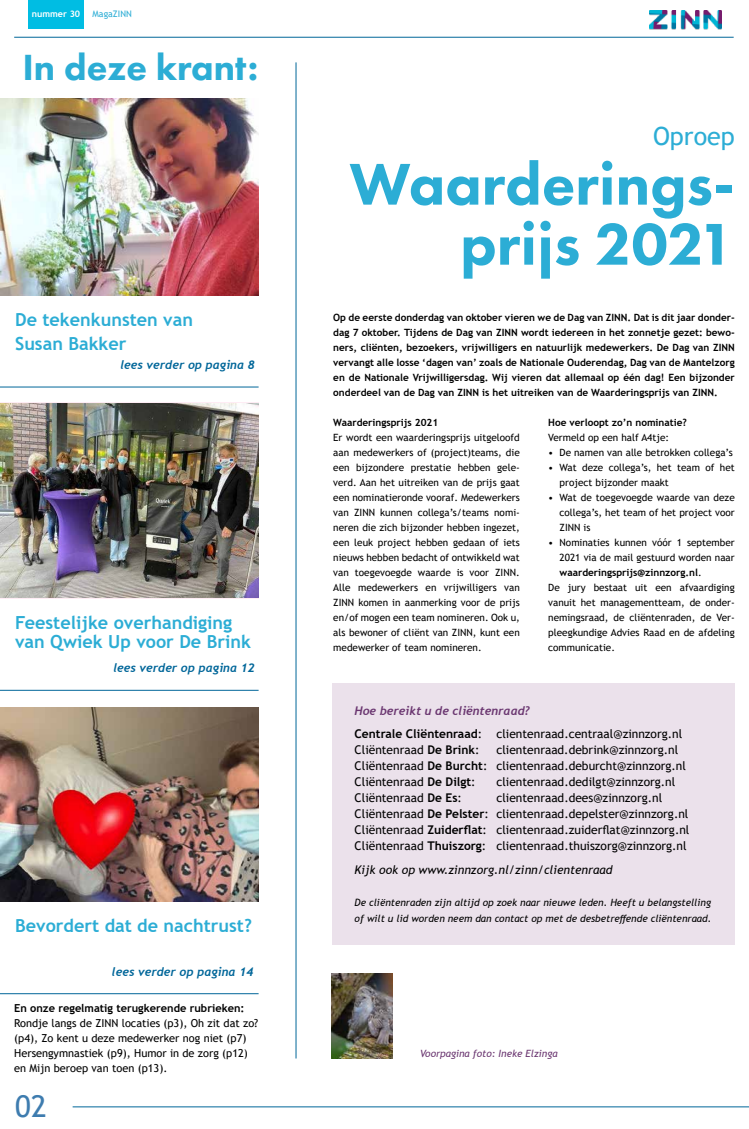
<style>
.page{position:relative;width:749px;height:1129px;background:#fff}
.page>*{position:absolute;margin:0;border:0;box-sizing:border-box;transform-origin:0 0}
.t1{font:800 61px/60px "Futura PT";color:#2cadd5;text-align:right}
.t2{font:800 37.7px "Futura PT";color:#2cadd5}
.t3{font:30px "Trebuchet MS";color:#3e7caf}
.t4{font:25.1px "Trebuchet MS";color:#2cadd5}
.t5{font:700 18px/18.7px "Trebuchet MS";color:#2cadd5}
.t6{font:12px/16px "Trebuchet MS";color:#000}
.t7{font:italic 700 12px "Trebuchet";color:#069}
.t8{font:italic 12px "Trebuchet MS";color:#000}
.t9{font:italic 700 12px "Trebuchet";color:#6b3771}
.t10{font:11px/15px "Trebuchet MS";color:#000}
.t11{font:700 11px "Trebuchet MS";color:#000}
.t12{font:10px/15px "Trebuchet MS";color:#000;text-align:justify}
.t13{font:700 10px/15px "Trebuchet MS";color:#000;text-align:justify}
.t14{font:italic 10px/16px "Trebuchet MS";color:#000}
.t15{font:italic 10px "Trebuchet MS";color:#6b3771}
.t16{font:700 9px "Trebuchet MS";color:#fff}
.t17{font:9px "Trebuchet MS";color:#2cadd5}
.s1{font-weight:400}
.s2{font-weight:700}
</style>
<div class="page">
<img style="left:649px;top:10px;width:72px;height:20px">
<div style="left:28px;top:0;width:56px;height:28px;background:#00bde3"></div>
<hr style="left:14px;top:37px;width:719px;height:1px;background:#069">
<img style="left:0;top:403px;width:258px;height:194px">
<img style="left:0;top:99px;width:258px;height:196px">
<hr style="left:73px;top:1106px;width:675px;height:1px;background:#069">
<hr style="left:296px;top:62px;width:1px;height:996px;background:#069">
<img style="left:0;top:707px;width:258px;height:194px">
<hr style="left:0;top:993px;width:258px;height:1px;background:#069">
<hr style="left:0;top:690px;width:258px;height:1px;background:#069">
<hr style="left:0;top:387px;width:258px;height:1px;background:#069">
<div style="left:332px;top:683px;width:402px;height:261px;background:#ebe1eb"></div>
<img style="left:331px;top:973px;width:61px;height:84px">
<p class="t16" style="left:32px;top:9px;width:50px">nummer 30</p>
<p class="t17" style="left:93px;top:9px;width:41px">MagaZINN</p>
<h2 class="t2" style="left:22px;top:44px;width:237px">In deze krant:</h2>
<h3 class="t5" style="left:15px;top:307px;width:179px;line-height:24.4px">De tekenkunsten van<br>Susan Bakker</h3>
<p class="t7" style="left:120px;top:357px;width:136px">lees verder op pagina 8</p>
<h3 class="t5" style="left:15px;top:613px;width:237px">Feestelijke overhandiging van Qwiek Up voor De Brink</h3>
<p class="t7" style="left:113px;top:660px;width:143px">lees verder op pagina 12</p>
<h3 class="t5" style="left:15px;top:916px;width:238px">Bevordert dat de nachtrust?</h3>
<p class="t7" style="left:112px;top:963px;width:143px">lees verder op pagina 14</p>
<p class="t11" style="left:14px;top:1000px;width:232px">En onze regelmatig terugkerende rubrieken:</p>
<p class="t10" style="left:14px;top:1015px;width:245px">Rondje langs de ZINN locaties (p3), Oh zit dat zo? (p4), Zo kent u deze medewerker nog niet (p7)<br>Hersengymnastiek (p9), Humor in de zorg (p12) en Mijn beroep van toen (p13).</p>
<h3 class="t3" style="left:15px;top:1087px;width:33px">02</h3>
<h3 class="t4" style="left:652px;top:120px;width:83px">Oproep</h3>
<h1 class="t1" style="left:349px;top:153px;width:387px">Waarderings&shy;prijs 2021</h1>
<p class="t13" style="left:333px;top:310px;width:403px">Op de eerste donderdag van oktober vieren we de Dag van ZINN. Dat is dit jaar donder&shy;dag 7 oktober. Tijdens de Dag van ZINN wordt iedereen in het zonnetje gezet: bewo&shy;ners, cliënten, bezoekers, vrijwilligers en natuurlijk medewerkers. De Dag van ZINN vervangt alle losse ‘dagen van’ zoals de Nationale Ouderendag, Dag van de Mantelzorg en de Nationale Vrijwilligersdag. Wij vieren dat allemaal op één dag! Een bijzonder onderdeel van de Dag van ZINN is het uitreiken van de Waarderingsprijs van ZINN.</p>
<p class="t13" style="left:333px;top:415px;width:106px">Waarderingsprijs 2021</p>
<p class="t12" style="left:333px;top:430px;width:188px">Er wordt een waarderingsprijs uitgeloofd aan medewerkers of (project)teams, die een bijzondere prestatie hebben gele&shy;verd. Aan het uitreiken van de prijs gaat een nominatieronde vooraf. Medewerkers van ZINN kunnen collega’s/teams nomi&shy;neren die zich bijzonder hebben ingezet, een leuk project hebben gedaan of iets nieuws hebben bedacht of ontwikkeld wat van toegevoegde waarde is voor ZINN.<br>Alle medewerkers en vrijwilligers van ZINN komen in aanmerking voor de prijs en/of mogen een team nomineren. Ook u, als bewoner of cliënt van ZINN, kunt een medewerker of team nomineren.</p>
<p class="t13" style="left:548px;top:415px;width:140px">Hoe verloopt zo’n nominatie?</p>
<p class="t12" style="left:548px;top:430px;width:122px">Vermeld op een half A4tje:</p>
<p class="t12" style="left:548px;top:445px;width:186px">• De namen van alle betrokken collega’s</p>
<p class="t12" style="left:559px;top:460px;width:177px;text-indent:-11px">• Wat deze collega’s, het team of het project bijzonder maakt</p>
<p class="t12" style="left:559px;top:490px;width:177px;text-indent:-11px">• Wat de toegevoegde waarde van deze collega’s, het team of het project voor ZINN is</p>
<p class="t12" style="left:548px;top:535px;width:188px">• Nominaties kunnen vóór 1 september</p>
<p class="t12" style="left:559px;top:550px;width:177px">2021 via de mail gestuurd worden naar</p>
<p class="t13" style="left:559px;top:565px;width:144px">waarderingsprijs@zinnzorg.nl<span class="s1">.</span></p>
<p class="t12" style="left:548px;top:580px;width:188px">De jury bestaat uit een afvaardiging</p>
<p class="t12" style="left:548px;top:595px;width:188px">vanuit het managementteam, de onder-</p>
<p class="t12" style="left:548px;top:610px;width:188px">nemingsraad, de cliëntenraden, de Ver-</p>
<p class="t12" style="left:548px;top:625px;width:188px">pleegkundige Advies Raad en de afdeling</p>
<p class="t12" style="left:548px;top:640px;width:68px">communicatie.</p>
<p class="t9" style="left:354px;top:702px;width:177px">Hoe bereikt u de cliëntenraad?</p>
<p class="t6" style="left:354px;top:725px;width:329px"><span class="s2">Centrale Cliëntenraad</span>: clientenraad.centraal@zinnzorg.nl<br>Cliëntenraad <span class="s2">De Brink</span>:</p>
<p class="t6" style="left:354px;top:741px;width:333px;text-indent:142px">clientenraad.debrink@zinnzorg.nl<br>Cliëntenraad <span class="s2">De Burcht</span>: clientenraad.deburcht@zinnzorg.nl<br>Cliëntenraad <span class="s2">De Dilgt</span>:</p>
<p class="t6" style="left:496px;top:773px;width:180px">clientenraad.dedilgt@zinnzorg.nl</p>
<p class="t6" style="left:354px;top:789px;width:109px">Cliëntenraad <span class="s2">De Es</span>:</p>
<p class="t6" style="left:354px;top:789px;width:336px;text-indent:142px">clientenraad.dees@zinnzorg.nl Cliëntenraad <span class="s2">De Pelster</span>: clientenraad.depelster@zinnzorg.nl Cliëntenraad <span class="s2">Zuiderflat</span>: clientenraad.zuiderflat@zinnzorg.nl Cliëntenraad <span class="s2">Thuiszorg</span>: clientenraad.thuiszorg@zinnzorg.nl</p>
<p class="t8" style="left:354px;top:862px;width:259px">Kijk ook op www.zinnzorg.nl/zinn/clientenraad</p>
<p class="t14" style="left:354px;top:894px;width:358px">De cliëntenraden zijn altijd op zoek naar nieuwe leden. Heeft u belangstelling of wilt u lid worden neem dan contact op met de desbetreffende cliëntenraad.</p>
<p class="t15" style="left:420px;top:1046px;width:139px">Voorpagina foto: Ineke Elzinga</p>
</div>
